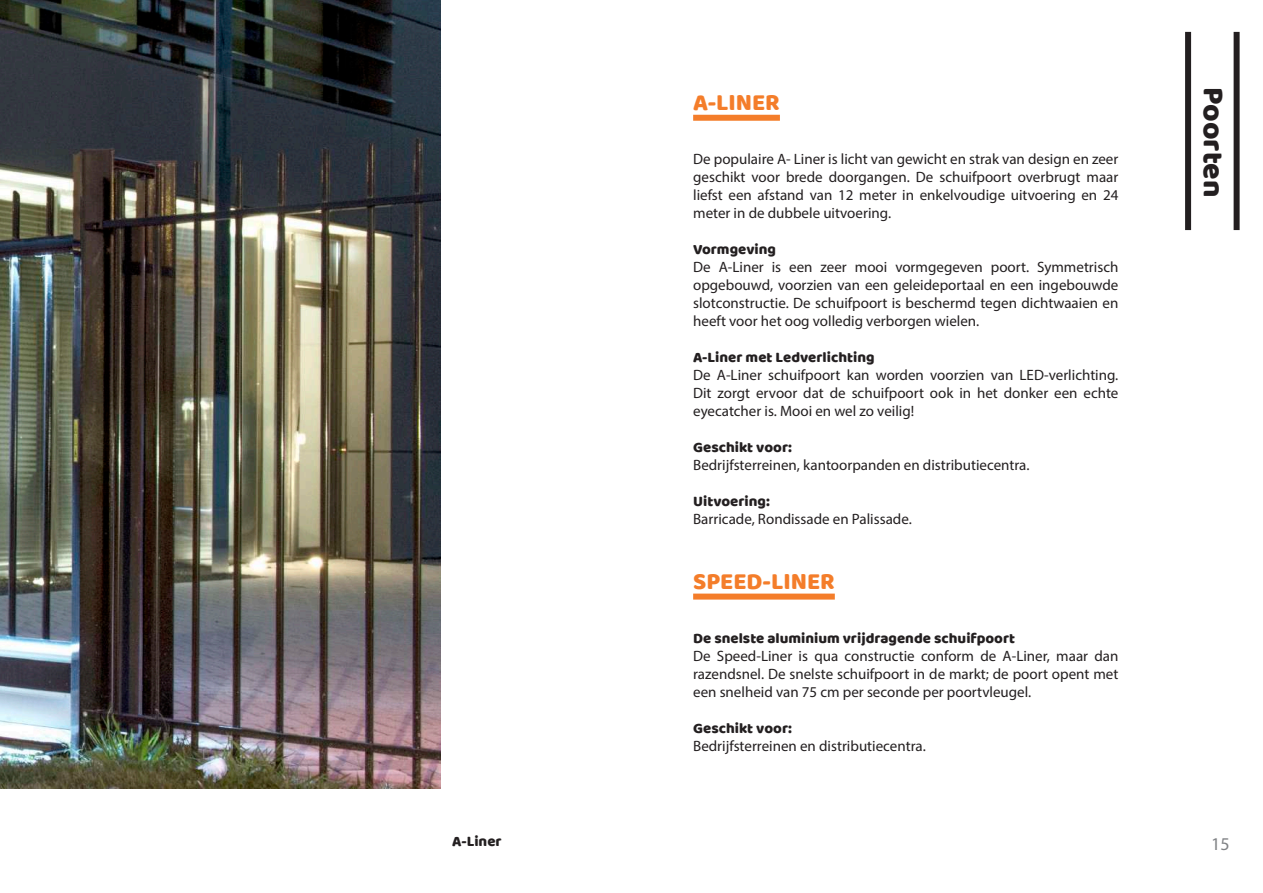
<style>
.page{position:relative;width:1263px;height:893px;background:#fff}
.page>*{position:absolute;margin:0;border:0;box-sizing:border-box;transform-origin:0 0}
.t1{font:30px "Baloo";color:#231f20}
.t2{font:24px "Baloo";color:#f47d2a}
.t3{font:18px "Myriad Pro";color:#808285}
.t4{font:15px/18px "Myriad Pro";color:#231f20;text-align:justify}
.t5{font:15px "Baloo";color:#231f20}
</style>
<div class="page">
<div style="left:693px;top:115px;width:87px;height:6px;background:#f47d2a"></div>
<div style="left:693px;top:594px;width:142px;height:6px;background:#f47d2a"></div>
<img style="left:0;top:0;width:440px;height:789px">
<div style="left:1233px;top:32px;width:6px;height:198px;background:#231f20"></div>
<div style="left:1185px;top:32px;width:6px;height:198px;background:#231f20"></div>
<p class="t5" style="left:452px;top:832px;width:51px">A-Liner</p>
<h2 class="t2" style="left:693px;top:88px;width:88px">A-LINER</h2>
<p class="t4" style="left:693px;top:150px;width:427px">De populaire A- Liner is licht van gewicht en strak van design en zeer geschikt voor brede doorgangen. De schuifpoort overbrugt maar liefst een afstand van 12 meter in enkelvoudige uitvoering en 24 meter in de dubbele uitvoering.</p>
<p class="t5" style="left:693px;top:240px;width:84px">Vormgeving</p>
<p class="t4" style="left:693px;top:258px;width:427px">De A-Liner is een zeer mooi vormgegeven poort. Symmetrisch opgebouwd, voorzien van een geleideportaal en een ingebouwde slotconstructie. De schuifpoort is beschermd tegen dichtwaaien en heeft voor het oog volledig verborgen wielen.</p>
<p class="t5" style="left:693px;top:348px;width:183px">A-Liner met Ledverlichting</p>
<p class="t4" style="left:693px;top:366px;width:427px">De A-Liner schuifpoort kan worden voorzien van LED-verlichting.<br>Dit zorgt ervoor dat de schuifpoort ook in het donker een echte eyecatcher is. Mooi en wel zo veilig!</p>
<p class="t5" style="left:693px;top:438px;width:100px">Geschikt voor:</p>
<p class="t4" style="left:693px;top:456px;width:338px">Bedrijfsterreinen, kantoorpanden en distributiecentra.</p>
<p class="t5" style="left:693px;top:492px;width:78px">Uitvoering:</p>
<p class="t4" style="left:693px;top:510px;width:220px">Barricade, Rondissade en Palissade.</p>
<h2 class="t2" style="left:693px;top:567px;width:143px">SPEED-LINER</h2>
<p class="t5" style="left:693px;top:629px;width:324px">De snelste aluminium vrijdragende schuifpoort</p>
<p class="t4" style="left:693px;top:647px;width:427px">De Speed-Liner is qua constructie conform de A-Liner, maar dan razendsnel. De snelste schuifpoort in de markt; de poort opent met een snelheid van 75 cm per seconde per poortvleugel.</p>
<p class="t5" style="left:693px;top:719px;width:100px">Geschikt voor:</p>
<p class="t4" style="left:693px;top:737px;width:234px">Bedrijfsterreinen en distributiecentra.</p>
<h1 class="t1" style="left:1232px;top:87px;width:112px;rotate:90deg">Poorten</h1>
<p class="t3" style="left:1211px;top:833px;width:20px">15</p>
</div>
